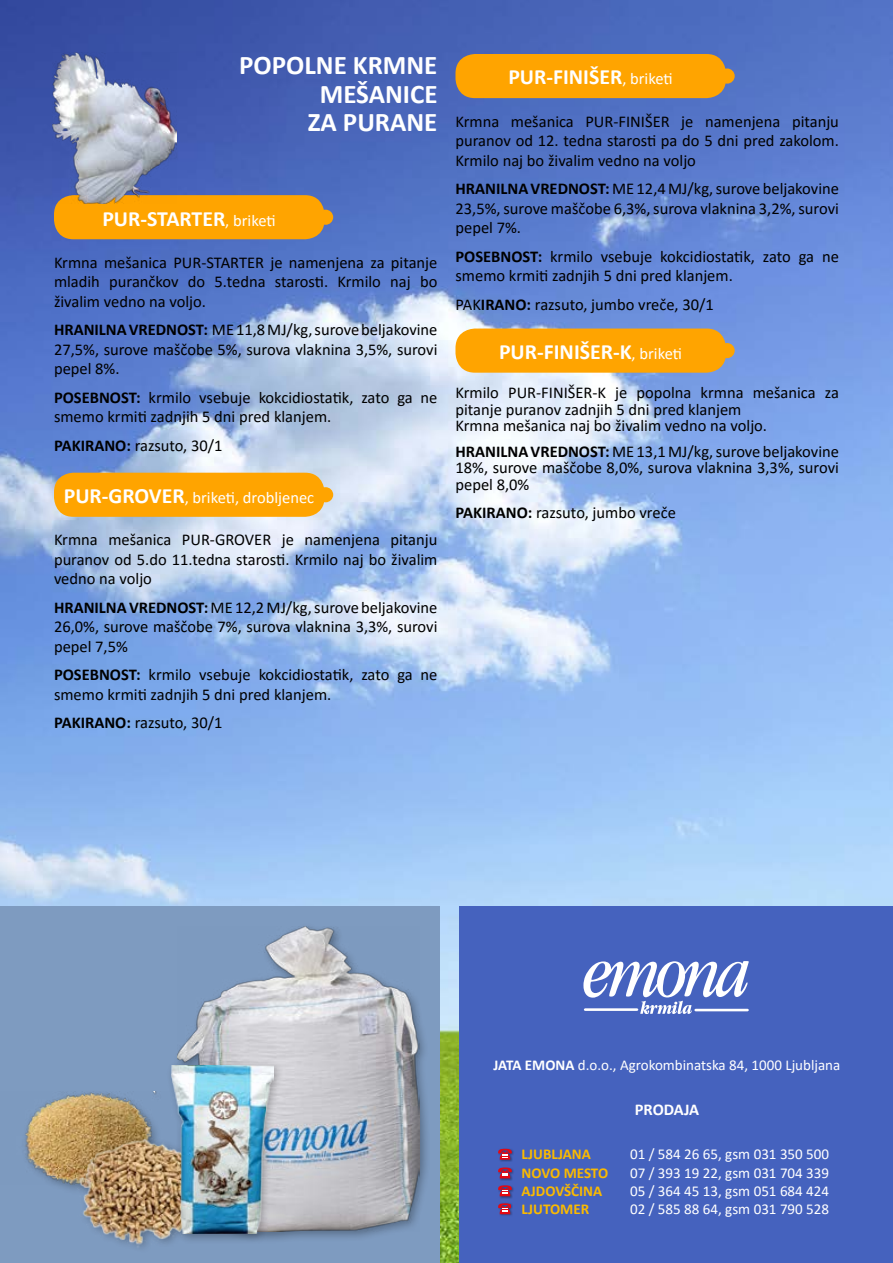
<style>
.page{position:relative;width:893px;height:1263px;background:#fff}
.page>*{position:absolute;margin:0;border:0;box-sizing:border-box;transform-origin:0 0}
.t1{font:700 27px/28.5px "Calibri";color:#fff;text-align:right}
.t2{font:700 21.75px "Calibri";color:#fff}
.t3{font:16.5px/19.5px "Calibri";color:#000;text-align:justify}
.t4{font:16.5px "Calibri";color:#fff}
.t5{font:700 16.5px "Calibri";letter-spacing:-.005em;color:#fff}
.t6{font:15px/18.3px "Calibri";color:#fff;text-align:justify}
.t7{font:700 15px/18.3px "Calibri";color:#fbba00}
.s1{font-weight:400;font-size:16.5px}
.s2{font-weight:700}
.s3{font-weight:700;font-size:21.75px}
</style>
<div class="page">
<img style="left:0;top:0;width:893px;height:1263px">
<div style="left:54px;top:195px;width:271px;height:44px;background:#ffa400;border-radius:20px"></div>
<div style="left:318px;top:210px;width:15px;height:15px;background:#ffa400;border-radius:50%"></div>
<div style="left:54px;top:473px;width:271px;height:44px;background:#ffa400;border-radius:20px"></div>
<div style="left:318px;top:487px;width:15px;height:15px;background:#ffa400;border-radius:50%"></div>
<div style="left:455px;top:54px;width:271px;height:44px;background:#ffa400;border-radius:20px"></div>
<div style="left:720px;top:69px;width:15px;height:15px;background:#ffa400;border-radius:50%"></div>
<div style="left:455px;top:329px;width:271px;height:44px;background:#ffa400;border-radius:20px"></div>
<div style="left:720px;top:343px;width:15px;height:15px;background:#ffa400;border-radius:50%"></div>
<img style="left:53px;top:52px;width:124px;height:152px">
<div style="left:459px;top:907px;width:434px;height:356px;background:#4562be"></div>
<svg style="left:583px;top:961px;width:166px;height:53px"></svg>
<hr style="left:694px;top:1009px;width:55px;height:2px;background:#fff">
<div style="left:498px;top:1148px;width:17px;height:14px;background:#000;opacity:.35"></div>
<svg style="left:498px;top:1149px;width:14px;height:11px"></svg>
<div style="left:498px;top:1167px;width:17px;height:13px;background:#000;opacity:.35"></div>
<svg style="left:498px;top:1167px;width:14px;height:11px"></svg>
<div style="left:498px;top:1185px;width:17px;height:13px;background:#000;opacity:.35"></div>
<svg style="left:498px;top:1185px;width:14px;height:11px"></svg>
<div style="left:498px;top:1202px;width:15px;height:15px;background:#000;opacity:.35"></div>
<svg style="left:498px;top:1203px;width:13px;height:11px"></svg>
<div style="left:0;top:907px;width:439px;height:356px;background:#7e9bc0"></div>
<div style="left:173px;top:921px;width:257px;height:322px;background:#000;opacity:.3"></div>
<img style="left:178px;top:927px;width:241px;height:305px">
<img style="left:25px;top:1092px;width:132px;height:90px">
<img style="left:51px;top:1128px;width:115px;height:120px">
<div style="left:166px;top:1060px;width:118px;height:184px;background:#000;opacity:.3"></div>
<img style="left:171px;top:1065px;width:102px;height:168px">
<h1 class="t1" style="left:239px;top:50px;width:200px">POPOLNE KRMNE<br>MEŠANICE<br>ZA PURANE</h1>
<h2 class="t2" style="left:102px;top:203px;width:175px">PUR-STARTER<span class="s1">, briketi</span></h2>
<p class="t3" style="left:54px;top:252px;width:385px">Krmna mešanica PUR-STARTER je namenjena za pitanje mladih purančkov do 5.tedna starosti. Krmilo naj bo živalim vedno na voljo.</p>
<p class="t3" style="left:54px;top:320px;width:385px"><span class="s2">HRANILNA VREDNOST:</span> ME 11,8 MJ/kg, surove beljakovine 27,5%, surove maščobe 5%, surova vlaknina 3,5%, surovi pepel 8%.</p>
<p class="t3" style="left:54px;top:387px;width:385px"><span class="s2">POSEBNOST:</span> krmilo vsebuje kokcidiostatik, zato ga ne smemo krmiti zadnjih 5 dni pred klanjem.</p>
<p class="t3" style="left:54px;top:435px;width:170px"><span class="s2">PAKIRANO:</span> razsuto, 30/1</p>
<p class="t4" style="left:64px;top:486px;width:252px"><span class="s3">PUR-GROVER</span>, briketi, drobljenec</p>
<p class="t3" style="left:54px;top:530px;width:385px">Krmna mešanica PUR-GROVER je namenjena pitanju puranov od 5.do 11.tedna starosti. Krmilo naj bo živalim vedno na voljo</p>
<p class="t3" style="left:54px;top:597px;width:385px"><span class="s2">HRANILNA VREDNOST:</span> ME 12,2 MJ/kg, surove beljakovine 26,0%, surove maščobe 7%, surova vlaknina 3,3%, surovi pepel 7,5%</p>
<p class="t3" style="left:54px;top:665px;width:385px"><span class="s2">POSEBNOST:</span> krmilo vsebuje kokcidiostatik, zato ga ne smemo krmiti zadnjih 5 dni pred klanjem.</p>
<p class="t3" style="left:54px;top:713px;width:170px"><span class="s2">PAKIRANO:</span> razsuto, 30/1</p>
<h2 class="t2" style="left:508px;top:62px;width:166px">PUR-FINIŠER<span class="s1">, briketi</span></h2>
<p class="t3" style="left:455px;top:111px;width:385px">Krmna mešanica PUR-FINIŠER je namenjena pitanju puranov od 12. tedna starosti pa do 5 dni pred zakolom.<br>Krmilo naj bo živalim vedno na voljo</p>
<p class="t3" style="left:455px;top:178px;width:385px"><span class="s2">HRANILNA VREDNOST:</span> ME 12,4 MJ/kg, surove beljakovine 23,5%, surove maščobe 6,3%, surova vlaknina 3,2%, surovi pepel 7%.</p>
<p class="t3" style="left:455px;top:246px;width:385px"><span class="s2">POSEBNOST:</span> krmilo vsebuje kokcidiostatik, zato ga ne smemo krmiti zadnjih 5 dni pred klanjem.</p>
<p class="t3" style="left:455px;top:294px;width:260px">PAK<span class="s2">IRANO:</span> razsuto, jumbo vreče, 30/1</p>
<h2 class="t2" style="left:499px;top:336px;width:184px">PUR-FINIŠER-K<span class="s1">, briketi</span></h2>
<p class="t3" style="left:455px;top:384px;width:385px;line-height:16.5px;text-align:left">Krmilo PUR-FINIŠER-K je popolna krmna mešanica za pitanje puranov zadnjih 5 dni pred klanjem<br>Krmna mešanica naj bo živalim vedno na voljo.</p>
<p class="t3" style="left:455px;top:442px;width:385px;line-height:16.5px"><span class="s2">HRANILNA VREDNOST:</span> ME 13,1 MJ/kg, surove beljakovine 18%, surove maščobe 8,0%, surova vlaknina 3,3%, surovi pepel 8,0%</p>
<p class="t3" style="left:455px;top:502px;width:222px"><span class="s2">PAKIRANO:</span> razsuto, jumbo vreče</p>
<p class="t6" style="left:494px;top:1055px;width:348px"><span class="s2">JATA EMONA</span> d.o.o., Agrokombinatska 84, 1000 Ljubljana</p>
<p class="t5" style="left:635px;top:1098px;width:66px">PRODAJA</p>
<p class="t6" style="left:630px;top:1145px;width:201px">01 / 584 26 65, gsm 031 350 500<br>07 / 393 19 22, gsm 031 704 339<br>05 / 364 45 13, gsm 051 684 424<br>02 / 585 88 64, gsm 031 790 528</p>
<p class="t7" style="left:522px;top:1145px;width:88px">LJUBLJANA<br>NOVO MESTO<br>AJDOVŠČINA<br>LJUTOMER</p>
</div>
